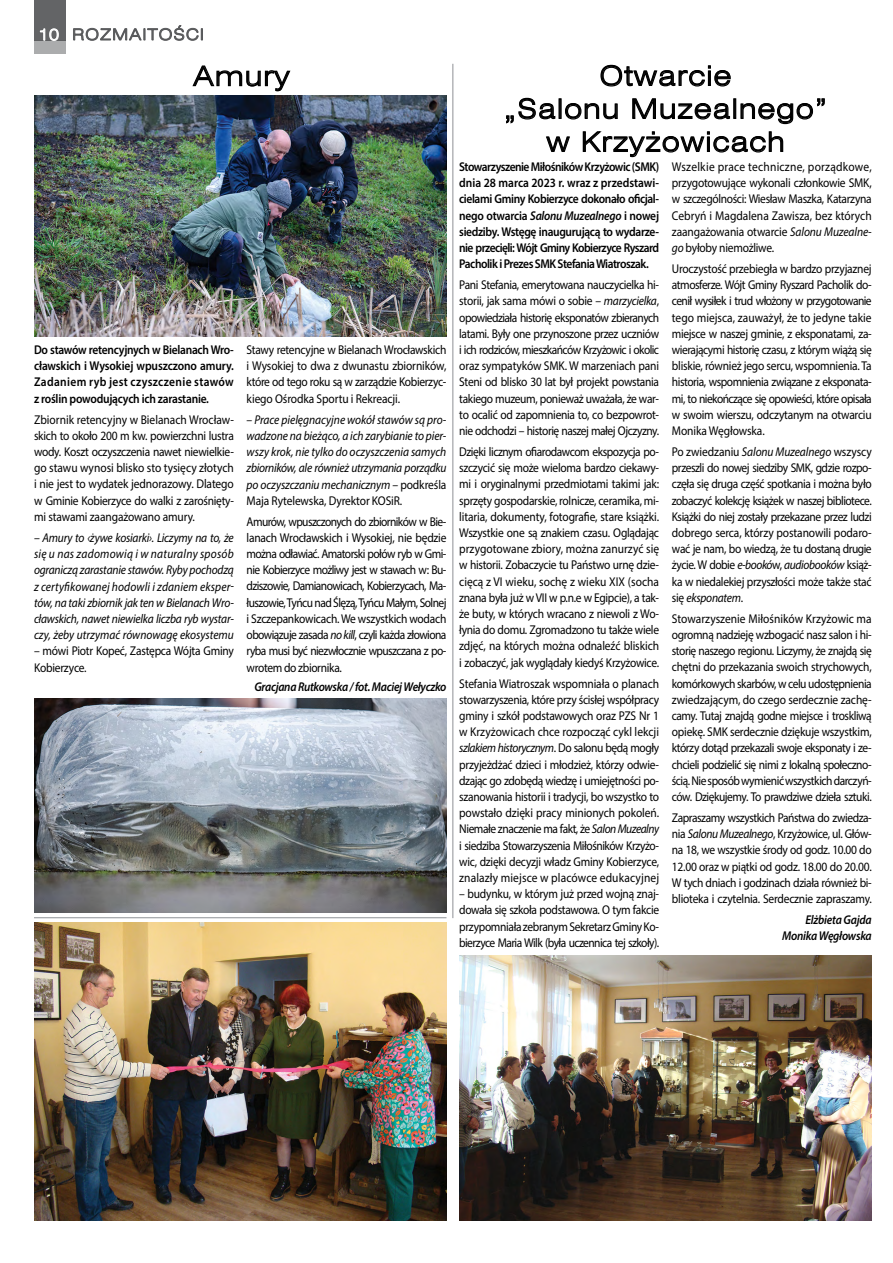
<style>
.page{position:relative;width:893px;height:1263px;background:#fff}
.page>*{position:absolute;margin:0;border:0;box-sizing:border-box;transform-origin:0 0}
.t1{font:27px/33px "Swis 721 Lt Ex EU";letter-spacing:.05em;color:#000;text-align:center}
.t2{font:15.75px "Swis 721 Lt Ex EU";letter-spacing:.075em;color:#58595b}
.t3{font:12.75px/16.2px "Myriad Pro";letter-spacing:-.025em;color:#000;text-align:justify;scale:.9 1}
.t4{font:italic 12.75px/16.2px "Myriad Pro";letter-spacing:-.01em;color:#000;text-align:justify;scale:.9 1}
.t5{font:600 12.75px/16.2px "Myriad Pro";letter-spacing:-.035em;color:#000;text-align:justify;scale:.9 1}
.t6{font:italic 600 12.75px/16.2px "Myriad Pro";letter-spacing:-.025em;color:#000;text-align:right;scale:.9 1}
.s1{color:#fff}
.s2{font-style:normal}
.s3{font-style:italic}
</style>
<div class="page">
<hr style="left:34px;top:917px;width:412px;height:1px;background:#8e9195">
<hr style="left:452px;top:64px;width:1px;height:854px;background:#8e9195">
<svg style="left:192px;top:65px;width:99px;height:27px"></svg>
<img style="left:34px;top:95px;width:412px;height:242px">
<img style="left:34px;top:698px;width:412px;height:214px">
<svg style="left:600px;top:64px;width:131px;height:23px"></svg>
<svg style="left:506px;top:97px;width:50px;height:27px"></svg>
<svg style="left:565px;top:103px;width:53px;height:17px"></svg>
<svg style="left:632px;top:98px;width:99px;height:22px"></svg>
<div style="left:733px;top:98px;width:3px;height:21px;border:1px solid #000"></div>
<svg style="left:740px;top:98px;width:85px;height:27px"></svg>
<svg style="left:546px;top:136px;width:24px;height:16px"></svg>
<svg style="left:582px;top:131px;width:202px;height:27px"></svg>
<img style="left:34px;top:923px;width:412px;height:297px">
<img style="left:459px;top:955px;width:413px;height:265px">
<svg style="left:73px;top:25px;width:130px;height:16px"></svg>
<div style="left:34px;top:0;width:32px;height:40px;background:#636466"></div>
<div style="left:34px;top:40px;width:32px;height:13px;background:#abacad"></div>
<svg style="left:40px;top:28px;width:19px;height:13px"></svg>
<p class="t2" style="left:39px;top:25px;width:167px"><span class="s1">10</span> ROZMAITOŚCI</p>
<h1 class="t1" style="left:193px;top:60px;width:98px">Amury</h1>
<p class="t5" style="left:34px;top:341px;width:224px">Do stawów retencyjnych w Bielanach Wro&shy;cławskich i Wysokiej wpuszczono amury.<br>Zadaniem ryb jest czyszczenie stawów z roślin powodujących ich zarastanie.</p>
<p class="t3" style="left:34px;top:411px;width:224px">Zbiornik retencyjny w Bielanach Wrocław&shy;skich to około 200 m kw. powierzchni lustra wody. Koszt oczyszczenia nawet niewielkie&shy;go stawu wynosi blisko sto tysięcy złotych i nie jest to wydatek jednorazowy. Dlatego w Gminie Kobierzyce do walki z zarośnięty&shy;mi stawami zaangażowano amury.</p>
<p class="t4" style="left:34px;top:529px;width:224px">– Amury to ‹żywe kosiarki›. Liczymy na to, że się u nas zadomowią i w naturalny sposób ograniczą zarastanie stawów. Ryby pochodzą z certyfikowanej hodowli i zdaniem eksper&shy;tów, na taki zbiornik jak ten w Bielanach Wro&shy;cławskich, nawet niewielka liczba ryb wystar&shy;czy, żeby utrzymać równowagę ekosystemu</p>
<p class="t3" style="left:34px;top:643px;width:224px">– mówi Piotr Kopeć, Zastępca Wójta Gminy<br>Kobierzyce.</p>
<p class="t3" style="left:247px;top:341px;width:224px">Stawy retencyjne w Bielanach Wrocławskich i Wysokiej to dwa z dwunastu zbiorników, które od tego roku są w zarządzie Kobierzyc&shy;kiego Ośrodka Sportu i Rekreacji.</p>
<p class="t4" style="left:247px;top:411px;width:224px">– Prace pielęgnacyjne wokół stawów są pro&shy;wadzone na bieżąco, a ich zarybianie to pier&shy;wszy krok, nie tylko do oczyszczenia samych zbiorników, ale również utrzymania porządku po oczyszczaniu mechanicznym – <span class="s2">podkreśla Maja Rytelewska, Dyrektor KOSiR.</span></p>
<p class="t3" style="left:247px;top:513px;width:224px">Amurów, wpuszczonych do zbiorników w Bie&shy;lanach Wrocławskich i Wysokiej, nie będzie można odławiać. Amatorski połów ryb w Gmi&shy;nie Kobierzyce możliwy jest w stawach w: Bu&shy;dziszowie, Damianowicach, Kobierzycach, Ma&shy;łuszowie, Tyńcu nad Ślęzą, Tyńcu Małym, Solnej i Szczepankowicach. We wszystkich wodach obowiązuje zasada <span class="s3">no kill</span>, czyli każda złowiona ryba musi być niezwłocznie wpuszczana z po&shy;wrotem do zbiornika.</p>
<p class="t6" style="left:254px;top:678px;width:215px">Gracjana Rutkowska / fot. Maciej Wełyczko</p>
<h1 class="t1" style="left:504px;top:60px;width:325px">Otwarcie<br>„Salonu Muzealnego” w Krzyżowicach</h1>
<p class="t5" style="left:459px;top:158px;width:224px">Stowarzyszenie Miłośników Krzyżowic (SMK) dnia 28 marca 2023 r. wraz z przedstawi&shy;cielami Gminy Kobierzyce dokonało oficjal&shy;nego otwarcia <span class="s3">Salonu Muzealnego</span> i nowej siedziby. Wstęgę inaugurującą to wydarze&shy;nie przecięli: Wójt Gminy Kobierzyce Ryszard Pacholik i Prezes SMK Stefania Wiatroszak.</p>
<p class="t3" style="left:459px;top:277px;width:224px">Pani Stefania, emerytowana nauczycielka hi&shy;storii, jak sama mówi o sobie – <span class="s3">marzycielka</span>, opowiedziała historię eksponatów zbieranych latami. Były one przynoszone przez uczniów i ich rodziców, mieszkańców Krzyżowic i okolic oraz sympatyków SMK. W marzeniach pani Steni od blisko 30 lat był projekt powstania takiego muzeum, ponieważ uważała, że war&shy;to ocalić od zapomnienia to, co bezpowrot&shy;nie odchodzi – historię naszej małej Ojczyzny.</p>
<p class="t3" style="left:459px;top:443px;width:224px">Dzięki licznym ofiarodawcom ekspozycja po&shy;szczycić się może wieloma bardzo ciekawy&shy;mi i oryginalnymi przedmiotami takimi jak: sprzęty gospodarskie, rolnicze, ceramika, mi&shy;litaria, dokumenty, fotografie, stare książki.<br>Wszystkie one są znakiem czasu. Oglądając przygotowane zbiory, można zanurzyć się w historii. Zobaczycie tu Państwo urnę dzie&shy;cięcą z VI wieku, sochę z wieku XIX (socha znana była już w VII w p.n.e w Egipcie), a tak&shy;że buty, w których wracano z niewoli z Wo&shy;łynia do domu. Zgromadzono tu także wiele zdjęć, na których można odnaleźć bliskich i zobaczyć, jak wyglądały kiedyś Krzyżowice.</p>
<p class="t3" style="left:459px;top:675px;width:224px">Stefania Wiatroszak wspomniała o planach stowarzyszenia, które przy ścisłej współpracy gminy i szkół podstawowych oraz PZS Nr 1 w Krzyżowicach chce rozpocząć cykl lekcji <span class="s3">szlakiem historycznym</span>. Do salonu będą mogły przyjeżdżać dzieci i młodzież, którzy odwie&shy;dzając go zdobędą wiedzę i umiejętności po&shy;szanowania historii i tradycji, bo wszystko to powstało dzięki pracy minionych pokoleń.<br>Niemałe znaczenie ma fakt, że <span class="s3">Salon Muzealny </span>i siedziba Stowarzyszenia Miłośników Krzyżo&shy;wic, dzięki decyzji władz Gminy Kobierzyce, znalazły miejsce w placówce edukacyjnej</p>
<p class="t3" style="left:459px;top:886px;width:224px">– budynku, w którym już przed wojną znaj&shy;dowała się szkoła podstawowa. O tym fakcie przypomniała zebranym Sekretarz Gminy Ko&shy;bierzyce Maria Wilk (była uczennica tej szkoły).</p>
<p class="t3" style="left:672px;top:158px;width:224px">Wszelkie prace techniczne, porządkowe, przygotowujące wykonali członkowie SMK, w szczególności: Wiesław Maszka, Katarzyna Cebryń i Magdalena Zawisza, bez których zaangażowania otwarcie <span class="s3">Salonu Muzealne&shy;go</span> byłoby niemożliwe.</p>
<p class="t3" style="left:672px;top:260px;width:224px">Uroczystość przebiegła w bardzo przyjaznej atmosferze. Wójt Gminy Ryszard Pacholik do&shy;cenił wysiłek i trud włożony w przygotowanie tego miejsca, zauważył, że to jedyne takie miejsce w naszej gminie, z eksponatami, za&shy;wierającymi historię czasu, z którym wiążą się bliskie, również jego sercu, wspomnienia. Ta historia, wspomnienia związane z eksponata&shy;mi, to niekończące się opowieści, które opisała w swoim wierszu, odczytanym na otwarciu Monika Węgłowska.</p>
<p class="t3" style="left:672px;top:443px;width:224px">Po zwiedzaniu <span class="s3">Salonu Muzealnego</span> wszyscy przeszli do nowej siedziby SMK, gdzie rozpo&shy;częła się druga część spotkania i można było zobaczyć kolekcję książek w naszej bibliotece.<br>Książki do niej zostały przekazane przez ludzi dobrego serca, którzy postanowili podaro&shy;wać je nam, bo wiedzą, że tu dostaną drugie życie. W dobie <span class="s3">e-bookó</span>w, <span class="s3">audiobooków</span> książ&shy;ka w niedalekiej przyszłości może także stać się <span class="s3">eksponatem</span>.</p>
<p class="t3" style="left:672px;top:610px;width:224px">Stowarzyszenie Miłośników Krzyżowic ma ogromną nadzieję wzbogacić nasz salon i hi&shy;storię naszego regionu. Liczymy, że znajdą się chętni do przekazania swoich strychowych, komórkowych skarbów, w celu udostępnienia zwiedzającym, do czego serdecznie zachę&shy;camy. Tutaj znajdą godne miejsce i troskliwą opiekę. SMK serdecznie dziękuje wszystkim, którzy dotąd przekazali swoje eksponaty i ze&shy;chcieli podzielić się nimi z lokalną społeczno&shy;ścią. Nie sposób wymienić wszystkich darczyń&shy;ców. Dziękujemy. To prawdziwe dzieła sztuki.</p>
<p class="t3" style="left:672px;top:809px;width:224px">Zapraszamy wszystkich Państwa do zwiedza&shy;nia <span class="s3">Salonu Muzealnego</span>, Krzyżowice, ul. Głów&shy;na 18, we wszystkie środy od godz. 10.00 do 12.00 oraz w piątki od godz. 18.00 do 20.00.<br>W tych dniach i godzinach działa również bi&shy;blioteka i czytelnia. Serdecznie zapraszamy.</p>
<p class="t6" style="left:782px;top:911px;width:101px">Elżbieta Gajda<br>Monika Węgłowska</p>
</div>
